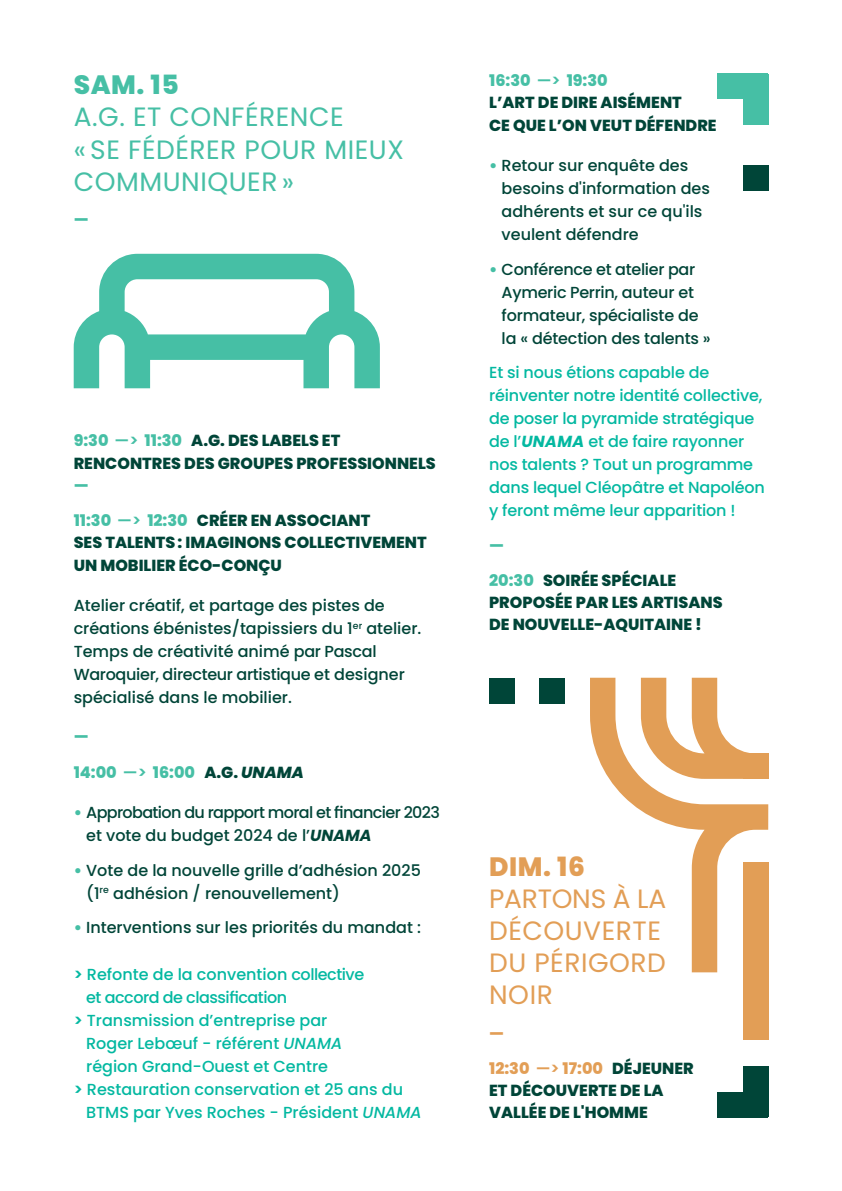
<style>
.page{position:relative;width:842px;height:1191px;background:#fff}
.page>*{position:absolute;margin:0;border:0;box-sizing:border-box;transform-origin:0 0}
.t1{font:26.4px/32px "Poppins";letter-spacing:.02em;color:#46bfa5}
.t2{font:26.4px/32px "Poppins";letter-spacing:.02em;color:#e29e56}
.t3{font:800 26.4px "Poppins";color:#46bfa5}
.t4{font:800 26.4px "Poppins";color:#e29e56}
.t5{font:500 16px/23px "Poppins";color:#004538}
.t6{font:500 16px/23px "Poppins";letter-spacing:-.01em;color:#03b8a1}
.t7{font:800 16px/23px "Poppins";color:#004538}
.t8{font:500 16px/23px "Poppins";letter-spacing:-.04em;color:#004538}
.t9{font:500 16px "Poppins";letter-spacing:-.03em;color:#03b8a1}
.t10{font:800 16px "Poppins";color:#46bfa5}
.t11{font:800 16px/35px "Poppins";color:#e29e56}
.s1{color:#46bfa5}
.s2{font-weight:600;color:#46bfa5}
.s3{font-weight:600}
.s4{color:#004538}
.s5{font-style:italic;color:#004538}
.s6{font-weight:800;color:#46bfa5}
.s7{font-weight:700;font-style:italic}
.s8{font-style:italic}
</style>
<div class="page">
<div style="left:743px;top:74px;width:25px;height:51px;background:#46bfa5"></div>
<div style="left:717px;top:74px;width:51px;height:25px;background:#46bfa5"></div>
<div style="left:743px;top:1066px;width:25px;height:51px;background:#004538"></div>
<div style="left:717px;top:1091px;width:51px;height:26px;background:#004538"></div>
<svg style="left:590px;top:677px;width:178px;height:295px"></svg>
<svg style="left:641px;top:677px;width:114px;height:102px"></svg>
<div style="left:743px;top:938px;width:25px;height:26px;background:#e29e56"></div>
<div style="left:743px;top:964px;width:25px;height:25px;background:#e29e56"></div>
<div style="left:743px;top:989px;width:25px;height:50px;background:#e29e56"></div>
<div style="left:743px;top:913px;width:25px;height:25px;background:#e29e56"></div>
<div style="left:743px;top:887px;width:25px;height:26px;background:#e29e56"></div>
<div style="left:743px;top:862px;width:25px;height:25px;background:#e29e56"></div>
<div style="left:743px;top:753px;width:25px;height:26px;background:#e29e56"></div>
<div style="left:539px;top:677px;width:25px;height:26px;background:#004538"></div>
<div style="left:489px;top:677px;width:26px;height:26px;background:#004538"></div>
<div style="left:743px;top:165px;width:25px;height:26px;background:#004538"></div>
<svg style="left:74px;top:254px;width:306px;height:134px"></svg>
<h1 class="t3" style="left:74px;top:70px;width:107px">SAM. 15</h1>
<h1 class="t1" style="left:74px;top:101px;width:332px">A.G. ET CONFÉRENCE<br>« SE FÉDÉRER POUR MIEUX<br>COMMUNIQUER »</h1>
<p class="t10" style="left:74px;top:210px;width:16px">—</p>
<p class="t7" style="left:74px;top:429px;width:364px"><span class="s1">9:30</span> <span class="s2">—&gt;</span> <span class="s1">11:30</span> A.G. DES LABELS ET<br>RENCONTRES DES GROUPES PROFESSIONNELS</p>
<p class="t7" style="left:74px;top:468px;width:298px;line-height:35px"><span class="s1">—<br>11:30</span> <span class="s2">—&gt;</span> <span class="s1">12:30</span> CRÉER EN ASSOCIANT</p>
<p class="t7" style="left:74px;top:531px;width:355px">SES TALENTS: IMAGINONS COLLECTIVEMENT<br>UN MOBILIER ÉCO-CONÇU</p>
<p class="t5" style="left:74px;top:594px;width:349px">Atelier créatif, et partage des pistes de créations ébénistes/tapissiers du 1<sup>er</sup> atelier.<br>Temps de créativité animé par Pascal Waroquier, directeur artistique et designer spécialisé dans le mobilier.</p>
<p class="t10" style="left:74px;top:727px;width:16px">—</p>
<p class="t10" style="left:74px;top:763px;width:232px">14:00 <span class="s3">—&gt;</span> 16:00 <span class="s4">A.G.</span> <span class="s5">UNAMA</span></p>
<p class="t8" style="left:86px;top:801px;width:355px;text-indent:-12px"><span class="s6">•</span> Approbation du rapport moral et financier 2023 et vote du budget 2024 de l’<span class="s7">UNAMA</span></p>
<p class="t5" style="left:86px;top:858px;width:336px;text-indent:-12px"><span class="s6">•</span> Vote de la nouvelle grille d’adhésion 2025 (1<sup>re</sup> adhésion / renouvellement)</p>
<p class="t5" style="left:74px;top:916px;width:349px"><span class="s6">•</span> Interventions sur les priorités du mandat :</p>
<p class="t6" style="left:74px;top:963px;width:292px"><span class="s3">&gt;</span> Refonte de la convention collective</p>
<p class="t9" style="left:86px;top:988px;width:203px">et accord de classification</p>
<p class="t6" style="left:74px;top:1009px;width:255px"><span class="s3">&gt;</span> Transmission d’entreprise par</p>
<p class="t6" style="left:86px;top:1032px;width:258px">Roger Lebœuf - référent <span class="s8">UNAMA</span></p>
<p class="t6" style="left:86px;top:1055px;width:243px">région Grand-Ouest et Centre</p>
<p class="t6" style="left:74px;top:1078px;width:331px"><span class="s3">&gt;</span> Restauration conservation et 25 ans du</p>
<p class="t6" style="left:86px;top:1101px;width:337px">BTMS par Yves Roches - Président <span class="s8">UNAMA</span></p>
<p class="t7" style="left:489px;top:70px;width:229px;line-height:22.4px"><span class="s1">16:30</span> <span class="s2">—&gt;</span> <span class="s1">19:30<br></span>L’ART DE DIRE AISÉMENT<br>CE QUE L’ON VEUT DÉFENDRE</p>
<p class="t5" style="left:502px;top:154px;width:210px;text-indent:-12px"><span class="s6">•</span> Retour sur enquête des besoins d'information des adhérents et sur ce qu'ils veulent défendre</p>
<p class="t5" style="left:502px;top:258px;width:211px;text-indent:-12px"><span class="s6">•</span> Conférence et atelier par<br>Aymeric Perrin, auteur et formateur, spécialiste de la « détection des talents »</p>
<p class="t6" style="left:489px;top:361px;width:277px">Et si nous étions capable de réinventer notre identité collective, de poser la pyramide stratégique de l’<span class="s7">UNAMA</span> et de faire rayonner nos talents ? Tout un programme dans lequel Cléopâtre et Napoléon y feront même leur apparition !</p>
<p class="t7" style="left:489px;top:528px;width:189px;line-height:35px"><span class="s1">—<br>20:30</span> SOIRÉE SPÉCIALE</p>
<p class="t7" style="left:489px;top:591px;width:235px;line-height:22px">PROPOSÉE PAR LES ARTISANS<br>DE NOUVELLE-AQUITAINE !</p>
<h1 class="t4" style="left:489px;top:851px;width:97px">DIM. 16</h1>
<h1 class="t2" style="left:489px;top:882px;width:179px">PARTONS À LA<br>DÉCOUVERTE<br>DU PÉRIGORD<br>NOIR</h1>
<p class="t11" style="left:489px;top:1015px;width:206px">—<br>12:30 <span class="s3">—&gt;</span> 17:00 <span class="s4">DÉJEUNER</span></p>
<p class="t7" style="left:489px;top:1079px;width:176px;line-height:22px">ET DÉCOUVERTE DE LA<br>VALLÉE DE L'HOMME</p>
</div>
